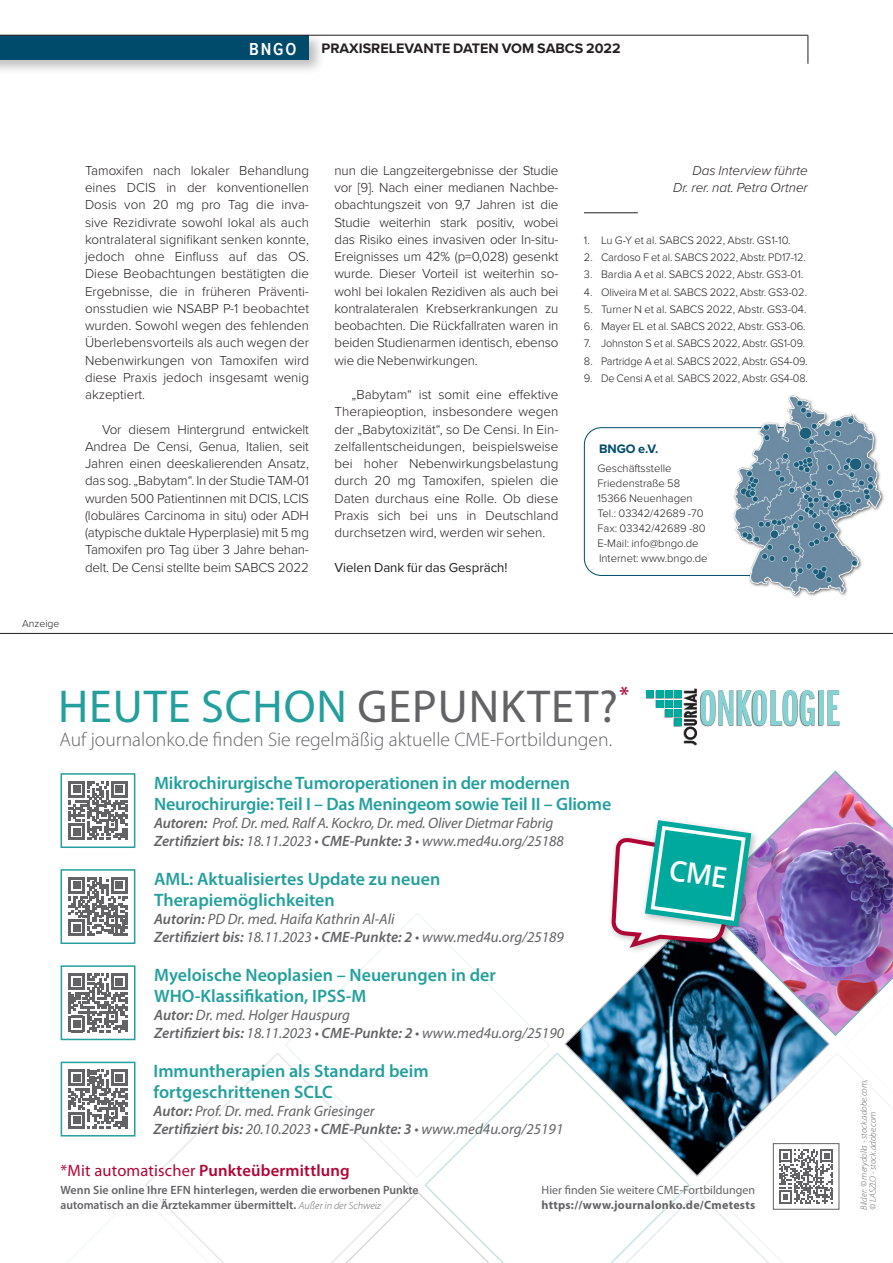
<style>
.page{position:relative;width:893px;height:1263px;background:#fff}
.page>*{position:absolute;margin:0;border:0;box-sizing:border-box;transform-origin:0 0}
.t1{font:46.35px "Myriad Pro";letter-spacing:.02em;color:#23a09d}
.t2{font:300 19.65px "Myriad Pro";color:#636366}
.t3{font:600 18px/21px "Myriad Pro";color:#23a09d}
.t4{font:600 18px "Proxima Nova Cond";color:#fff}
.t5{font:600 16.5px "Myriad Pro";letter-spacing:.01em;color:#b10535}
.t6{font:italic 15px/18px "Myriad Pro";color:#636366}
.t7{font:700 14.25px "Proxima Nova";color:#231f20}
.Fliesstext_m_Einzug{font:300 13.5px/17.2px "Proxima Nova";letter-spacing:-.01em;color:#231f20;text-align:justify}
.Fliesstext{font:300 13.5px/17.2px "Proxima Nova";color:#231f20;text-align:justify}
.Fliesstext-2{font:italic 300 13.5px/17.2px "Proxima Nova";color:#231f20;text-align:right}
.Intervie_Frage{font:13.5px "Proxima Nova";color:#231f20}
.Zwiti-1{font:700 12.75px "Proxima Nova";color:#004b6c}
.t8{font:600 12px/15px "Myriad Pro";color:#636366}
.t9{font:12px "Myriad Pro";color:#636366}
.t10{font:700 12px "Myriad Pro";letter-spacing:.02em;color:#636366}
.Fußnote{font:300 11.25px "Proxima Nova";letter-spacing:-.01em;color:#231f20}
.Fliesstext-3{font:300 11.25px "Proxima Nova";color:#231f20}
.Flies-klein-Index{font:300 10.5px "Proxima Nova";color:#231f20}
.t11{font:italic 300 9px/9px "Myriad Pro";color:#636366}
.s1{color:#636366}
.s2{font-weight:600}
.s3{font-weight:400}
.s4{font-weight:300;font-style:italic;font-size:10.5px}
</style>
<div class="page">
<div style="left:0;top:31px;width:325px;height:45px;background:#231f20;opacity:.3"></div>
<div style="left:0;top:35px;width:309px;height:25px;background:#004b6c"></div>
<hr style="left:0;top:35px;width:808px;height:1px;background:#231f20">
<svg style="left:808px;top:35px;width:1px;height:29px"></svg>
<svg style="left:786px;top:770px;width:99px;height:50px"></svg>
<svg style="left:145px;top:1053px;width:265px;height:137px"></svg>
<svg style="left:284px;top:913px;width:267px;height:266px"></svg>
<svg style="left:331px;top:1190px;width:173px;height:73px"></svg>
<div style="left:683px;top:689px;width:14px;height:57px;background:#231f20;opacity:.6"></div>
<div style="left:673px;top:690px;width:9px;height:9px;background:#231f20;opacity:.6"></div>
<div style="left:674px;top:691px;width:8px;height:7px;background:#00a99d"></div>
<div style="left:664px;top:690px;width:9px;height:9px;background:#231f20;opacity:.6"></div>
<div style="left:665px;top:691px;width:7px;height:7px;background:#00a99d"></div>
<div style="left:673px;top:700px;width:9px;height:8px;background:#231f20;opacity:.6"></div>
<div style="left:674px;top:700px;width:8px;height:7px;background:#00a99d"></div>
<div style="left:664px;top:700px;width:9px;height:8px;background:#231f20;opacity:.6"></div>
<div style="left:665px;top:700px;width:7px;height:7px;background:#00a99d"></div>
<div style="left:655px;top:700px;width:9px;height:8px;background:#231f20;opacity:.6"></div>
<div style="left:656px;top:700px;width:7px;height:7px;background:#00a99d"></div>
<div style="left:664px;top:709px;width:9px;height:9px;background:#231f20;opacity:.6"></div>
<div style="left:665px;top:709px;width:7px;height:8px;background:#00a99d"></div>
<div style="left:673px;top:709px;width:9px;height:9px;background:#231f20;opacity:.6"></div>
<div style="left:674px;top:709px;width:8px;height:8px;background:#00a99d"></div>
<div style="left:673px;top:718px;width:9px;height:9px;background:#231f20;opacity:.6"></div>
<div style="left:674px;top:718px;width:8px;height:8px;background:#00a99d"></div>
<div style="left:655px;top:690px;width:9px;height:9px;background:#231f20;opacity:.6"></div>
<div style="left:656px;top:691px;width:7px;height:7px;background:#00a99d"></div>
<div style="left:646px;top:690px;width:8px;height:9px;background:#231f20;opacity:.6"></div>
<div style="left:647px;top:691px;width:7px;height:7px;background:#00a99d"></div>
<svg style="left:684px;top:689px;width:131px;height:56px"></svg>
<div style="left:818px;top:690px;width:5px;height:36px;background:#231f20;opacity:.6"></div>
<hr style="left:819px;top:690px;width:4px;height:35px;background:#86d1d1">
<div style="left:827px;top:690px;width:13px;height:36px;background:#231f20;opacity:.6"></div>
<svg style="left:828px;top:690px;width:11px;height:35px"></svg>
<svg style="left:69px;top:1070px;width:59px;height:58px"></svg>
<div style="left:61px;top:1062px;width:74px;height:74px;border:2px solid #23a09d"></div>
<svg style="left:69px;top:781px;width:58px;height:59px"></svg>
<div style="left:61px;top:773px;width:74px;height:75px;border:2px solid #23a09d"></div>
<svg style="left:69px;top:877px;width:58px;height:59px"></svg>
<div style="left:61px;top:869px;width:74px;height:75px;border:2px solid #23a09d"></div>
<svg style="left:69px;top:973px;width:59px;height:59px"></svg>
<div style="left:61px;top:965px;width:74px;height:75px;border:2px solid #23a09d"></div>
<svg style="left:67px;top:1190px;width:157px;height:73px"></svg>
<hr style="left:584px;top:213px;width:54px;height:1px;background:#231f20">
<div style="left:584px;top:427px;width:224px;height:149px;border:1px solid #004b6c;border-radius:17px"></div>
<img style="left:731px;top:395px;width:153px;height:203px">
<hr style="left:0;top:633px;width:893px;height:1px;background:#231f20">
<img style="left:564px;top:820px;width:329px;height:443px">
<h3 class="t4" style="left:249px;top:36px;width:49px">BNGO</h3>
<p class="t7" style="left:321px;top:38px;width:301px">PRAXISRELEVANTE DATEN VOM SABCS 2022</p>
<p class="Flies-klein-Index" style="left:22px;top:615px;width:39px">Anzeige</p>
<p class="Fliesstext" style="left:85px;top:161px;width:225px">Tamoxifen nach lokaler Behandlung eines DCIS in der konventionellen Dosis von 20 mg pro Tag die inva&shy;sive Rezidivrate sowohl lokal als auch kontralateral signifikant senken konnte, jedoch ohne Einfluss auf das OS.<br>Diese Beobachtungen bestätigten die Ergebnisse, die in früheren Präventi&shy;onsstudien wie NSABP P-1 beobachtet wurden. Sowohl wegen des fehlenden Überlebensvorteils als auch wegen der Nebenwirkungen von Tamoxifen wird diese Praxis jedoch insgesamt wenig akzeptiert.</p>
<p class="Fliesstext_m_Einzug" style="left:85px;top:420px;width:225px;text-indent:17px">Vor diesem Hintergrund entwickelt Andrea De Censi, Genua, Italien, seit Jahren einen deeskalierenden Ansatz, das sog. „Babytam“. In der Studie TAM-01 wurden 500 Patientinnen mit DCIS, LCIS (lobuläres Carcinoma in situ) oder ADH (atypische duktale Hyperplasie) mit 5 mg Tamoxifen pro Tag über 3 Jahre behan&shy;delt. De Censi stellte beim SABCS 2022</p>
<p class="Fliesstext_m_Einzug" style="left:334px;top:161px;width:225px">nun die Langzeitergebnisse der Studie vor [9]. Nach einer medianen Nachbe&shy;obachtungszeit von 9,7 Jahren ist die Studie weiterhin stark positiv, wobei das Risiko eines invasiven oder In-situ-Ereignisses um 42% (p=0,028) gesenkt wurde. Dieser Vorteil ist weiterhin so&shy;wohl bei lokalen Rezidiven als auch bei kontralateralen Krebserkrankungen zu beobachten. Die Rückfallraten waren in beiden Studienarmen identisch, ebenso wie die Nebenwirkungen.</p>
<p class="Fliesstext_m_Einzug" style="left:334px;top:385px;width:225px;text-indent:17px">„Babytam“ ist somit eine effektive Therapieoption, insbesondere wegen der „Babytoxizität“, so De Censi. In Ein&shy;zelfallentscheidungen, beispielsweise bei hoher Nebenwirkungsbelastung durch 20 mg Tamoxifen, spielen die Daten durchaus eine Rolle. Ob diese Praxis sich bei uns in Deutschland durchsetzen wird, werden wir sehen.</p>
<p class="Intervie_Frage" style="left:334px;top:557px;width:175px">Vielen Dank für das Gespräch!</p>
<p class="Fliesstext-2" style="left:673px;top:161px;width:136px">Das Interview führte<br>Dr. rer. nat. Petra Ortner</p>
<p class="Fußnote" style="left:584px;top:232px;width:208px">1. Lu G-Y et al. SABCS 2022, Abstr. GS1-10.</p>
<p class="Fußnote" style="left:584px;top:249px;width:223px">2. Cardoso F et al. SABCS 2022, Abstr. PD17-12.</p>
<p class="Fußnote" style="left:584px;top:266px;width:221px">3. Bardia A et al. SABCS 2022, Abstr. GS3-01.</p>
<p class="Fußnote" style="left:584px;top:283px;width:225px">4. Oliveira M et al. SABCS 2022, Abstr. GS3-02.</p>
<p class="Fußnote" style="left:584px;top:301px;width:224px">5. Turner N et al. SABCS 2022, Abstr. GS3-04.</p>
<p class="Fußnote" style="left:584px;top:318px;width:223px">6. Mayer EL et al. SABCS 2022, Abstr. GS3-06.</p>
<p class="Fußnote" style="left:584px;top:335px;width:223px">7. Johnston S et al. SABCS 2022, Abstr. GS1-09.</p>
<p class="Fußnote" style="left:584px;top:352px;width:225px">8. Partridge A et al. SABCS 2022, Abstr. GS4-09.</p>
<p class="Fußnote" style="left:584px;top:370px;width:225px">9. De Censi A et al. SABCS 2022, Abstr. GS4-08.</p>
<p class="Zwiti-1" style="left:599px;top:439px;width:61px">BNGO e.V.</p>
<p class="Fliesstext-3" style="left:597px;top:460px;width:76px">Geschäftsstelle</p>
<p class="Fliesstext-3" style="left:597px;top:475px;width:84px">Friedenstraße 58</p>
<p class="Fliesstext-3" style="left:597px;top:490px;width:97px">15366 Neuenhagen</p>
<p class="Fliesstext-3" style="left:597px;top:505px;width:108px">Tel.: 03342/42689 -70</p>
<p class="Fliesstext-3" style="left:597px;top:520px;width:110px">Fax: 03342/42689 -80</p>
<p class="Fliesstext-3" style="left:597px;top:535px;width:103px">E-Mail: info@bngo.de</p>
<p class="Fliesstext-3" style="left:599px;top:550px;width:110px">Internet: www.bngo.de</p>
<h1 class="t1" style="left:58px;top:677px;width:561px">HEUTE SCHON <span class="s1">GEPUNKTET?</span></h1>
<h2 class="t2" style="left:60px;top:727px;width:554px">Auf journalonko.de finden Sie regelmäßig aktuelle CME-Fortbildungen.</h2>
<h3 class="t3" style="left:154px;top:772px;width:459px">Mikrochirurgische Tumoroperationen in der modernen<br>Neurochirurgie: Teil I – Das Meningeom sowie Teil II – Gliome</h3>
<p class="t6" style="left:154px;top:813px;width:411px"><span class="s2">Autoren:</span> Prof. Dr. med. Ralf A. Kockro, Dr. med. Oliver Dietmar Fabrig<br><span class="s2">Zertifiziert bis:</span> 18.11.2023 • <span class="s2">CME-Punkte: 3</span> • www.med4u.org/25188</p>
<h3 class="t3" style="left:154px;top:868px;width:288px">AML: Aktualisiertes Update zu neuen<br>Therapiemöglichkeiten</h3>
<p class="t6" style="left:154px;top:909px;width:411px"><span class="s2">Autorin:</span> PD Dr. med. Haifa Kathrin Al-Ali<br><span class="s2">Zertifiziert bis:</span> 18.11.2023 • <span class="s2">CME-Punkte: 2</span> • www.med4u.org/25189</p>
<h3 class="t3" style="left:154px;top:964px;width:343px">Myeloische Neoplasien – Neuerungen in der<br>WHO-Klassifikation, IPSS-M</h3>
<p class="t6" style="left:154px;top:1006px;width:411px"><span class="s2">Autor:</span> Dr. med. Holger Hauspurg<br><span class="s2">Zertifiziert bis:</span> 18.11.2023 • <span class="s2">CME-Punkte: 2</span> • www.med4u.org/25190</p>
<h3 class="t3" style="left:153px;top:1060px;width:277px">Immuntherapien als Standard beim fortgeschrittenen SCLC</h3>
<p class="t6" style="left:153px;top:1102px;width:411px"><span class="s2">Autor:</span> Prof. Dr. med. Frank Griesinger<br><span class="s2">Zertifiziert bis:</span> 20.10.2023 • <span class="s2">CME-Punkte: 3</span> • www.med4u.org/25191</p>
<p class="t5" style="left:61px;top:1160px;width:291px"><span class="s3">*Mit automatischer</span> Punkteübermittlung</p>
<p class="t8" style="left:61px;top:1182px;width:360px">Wenn Sie online Ihre EFN hinterlegen, werden die erworbenen Punkte automatisch an die Ärztekammer übermittelt. <span class="s4">Außer in der Schweiz</span></p>
<p class="t9" style="left:541px;top:1183px;width:215px">Hier finden Sie weitere CME-Fortbildungen</p>
<p class="t10" style="left:541px;top:1197px;width:215px">https://www.journalonko.de/Cmetests</p>
<p class="t11" style="left:859px;top:1210px;width:132px;rotate:-90deg">Bilder: © merydolla - stock.adobe.com, © LASZLO - stock.adobe.com</p>
</div>
